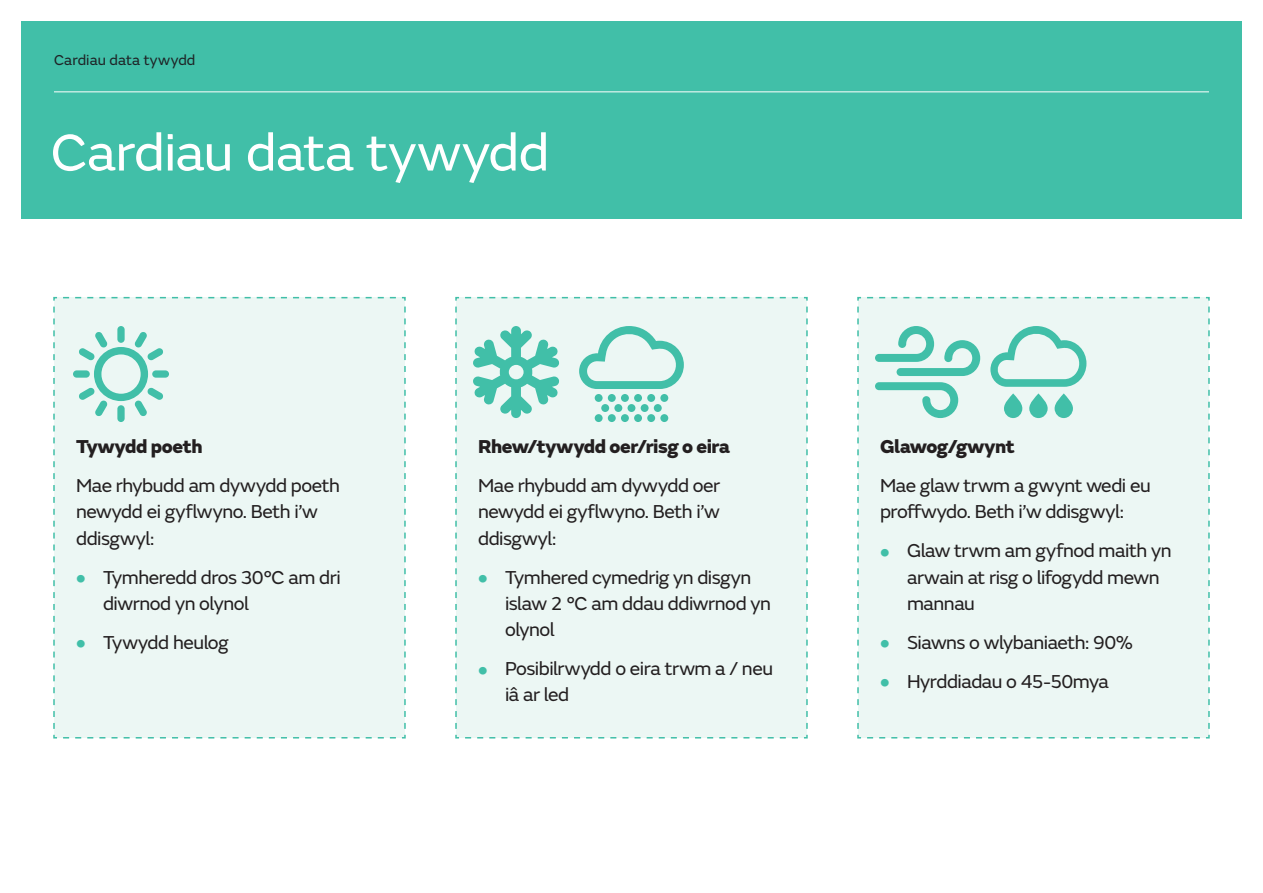
<style>
.page{position:relative;width:1263px;height:893px;background:#fff}
.page>*{position:absolute;margin:0;border:0;box-sizing:border-box;transform-origin:0 0}
.MO_Lesson_plan_title{font:54px "FS Emeric";letter-spacing:-.01em;color:#fff}
.MO_Lesson_plan_bulle{font:19.5px/26.2px "FS Emeric";letter-spacing:-.02em;color:#231f20}
.MO_Lesson_plan_bulle-2{font:800 19.5px "FS Emeric";letter-spacing:-.02em;color:#231f20}
.MO_Lesson_plan_cover{font:15px "FS Emeric";letter-spacing:.005em;color:#1e2326}
.s1{font-family:"Arial";font-weight:700;font-size:27px;color:#41bfa8}
</style>
<div class="page">
<div style="left:21px;top:21px;width:1221px;height:198px;background:#41bfa8"></div>
<hr style="left:54px;top:91px;width:1155px;height:1px;background:#fff">
<div style="left:53px;top:296px;width:353px;height:443px;background:#ecf7f4"></div>
<div style="left:455px;top:296px;width:353px;height:443px;background:#ecf7f4"></div>
<div style="left:857px;top:296px;width:353px;height:443px;background:#ecf7f4"></div>
<svg style="left:73px;top:326px;width:96px;height:96px;background:#bfe8e0"></svg>
<svg style="left:472px;top:326px;width:88px;height:92px;background:#9cdcd0"></svg>
<svg style="left:579px;top:326px;width:105px;height:96px;background:#bbe7de"></svg>
<svg style="left:875px;top:326px;width:105px;height:92px;background:#b6e5dc"></svg>
<svg style="left:990px;top:326px;width:96px;height:92px;background:#b7e5dc"></svg>
<p class="MO_Lesson_plan_cover" style="left:54px;top:49px;width:143px">Cardiau data tywydd</p>
<p class="MO_Lesson_plan_title" style="left:51px;top:114px;width:500px">Cardiau data tywydd</p>
<p class="MO_Lesson_plan_bulle-2" style="left:76px;top:431px;width:128px">Tywydd poeth</p>
<p class="MO_Lesson_plan_bulle" style="left:76px;top:471px;width:265px">Mae rhybudd am dywydd poeth newydd ei gyflwyno. Beth i’w ddisgwyl:</p>
<p class="MO_Lesson_plan_bulle" style="left:103px;top:563px;width:239px;text-indent:-27px"><span class="s1">•</span> Tymheredd dros 30°C am dri diwrnod yn olynol</p>
<p class="MO_Lesson_plan_bulle" style="left:76px;top:628px;width:154px"><span class="s1">•</span> Tywydd heulog</p>
<p class="MO_Lesson_plan_bulle-2" style="left:478px;top:431px;width:254px">Rhew/tywydd oer/risg o eira</p>
<p class="MO_Lesson_plan_bulle" style="left:478px;top:471px;width:244px;text-align:justify">Mae rhybudd am dywydd oer newydd ei gyflwyno. Beth i’w ddisgwyl:</p>
<p class="MO_Lesson_plan_bulle" style="left:505px;top:563px;width:267px;text-indent:-27px"><span class="s1">•</span> Tymhered cymedrig yn disgyn islaw 2 °C am ddau ddiwrnod yn olynol</p>
<p class="MO_Lesson_plan_bulle" style="left:505px;top:654px;width:270px;text-indent:-27px"><span class="s1">•</span> Posibilrwydd o eira trwm a / neu iâ ar led</p>
<p class="MO_Lesson_plan_bulle-2" style="left:880px;top:431px;width:137px">Glawog/gwynt</p>
<p class="MO_Lesson_plan_bulle" style="left:880px;top:471px;width:272px">Mae glaw trwm a gwynt wedi eu proffwydo. Beth i’w ddisgwyl:</p>
<p class="MO_Lesson_plan_bulle" style="left:907px;top:536px;width:266px;text-indent:-27px"><span class="s1">•</span> Glaw trwm am gyfnod maith yn arwain at risg o lifogydd mewn mannau</p>
<p class="MO_Lesson_plan_bulle" style="left:880px;top:628px;width:254px"><span class="s1">•</span> Siawns o wlybaniaeth: 90%</p>
<p class="MO_Lesson_plan_bulle" style="left:880px;top:667px;width:231px"><span class="s1">•</span> Hyrddiadau o 45-50mya</p>
</div>
